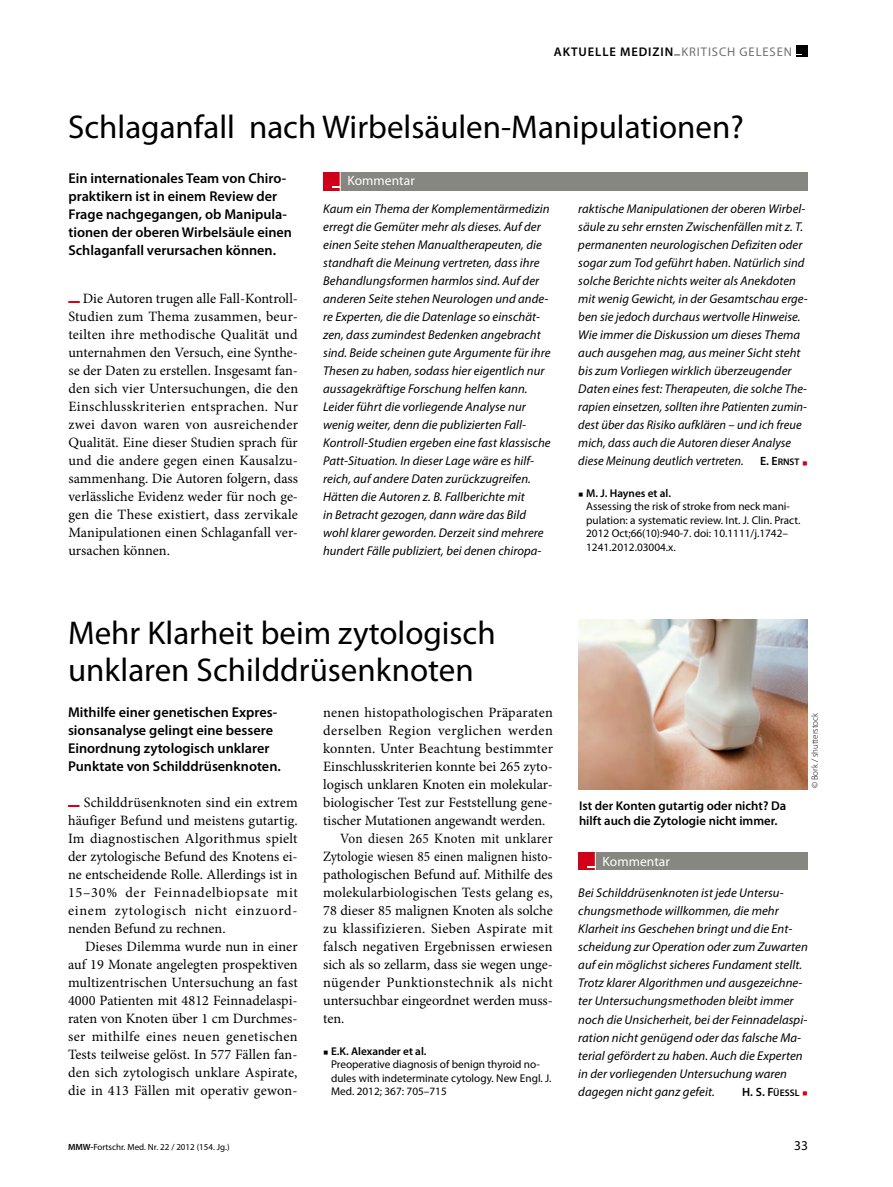
<style>
.page{position:relative;width:893px;height:1187px;background:#fff}
.page>*{position:absolute;margin:0;border:0;box-sizing:border-box;transform-origin:0 0}
.t1{font:40.2px "Myriad Pro";color:#d10019;scale:.57 1}
.t2{font:33px/37.5px "Myriad Pro";color:#000}
.t3{font:14.25px/18px "Minion Pro";letter-spacing:.005em;color:#000;text-align:justify}
.t4{font:600 14.25px/18px "Myriad Pro";color:#000}
.t5{font:14.25px "Minion Pro";letter-spacing:.005em;color:#000;scale:.93 1}
.t6{font:14.25px "Minion Pro";letter-spacing:.025em;color:#000}
.t7{font:14.25px "Minion Pro";letter-spacing:.03em;color:#000}
.t8{font:14.25px "Minion Pro";letter-spacing:.035em;color:#000}
.t9{font:14.25px "Minion Pro";letter-spacing:.025em;color:#000;scale:.93 1}
.t10{font:13.5px "Myriad Pro";letter-spacing:.005em;color:#fff}
.t11{font:13.5px "Myriad Pro";color:#000}
.t12{font:italic 12.75px/18px "Myriad Pro";letter-spacing:.005em;color:#000}
.t13{font:600 12.75px/15px "Myriad Pro";color:#000}
.t14{font:600 12.6px "Myriad Pro";letter-spacing:.07em;color:#000}
.t15{font:12px "Myriad Pro Semibold SC800";color:#000}
.t16{font:11.25px/13.5px "Myriad Pro";color:#000}
.t17{font:9.6px "Myriad Pro Semibold SC800";color:#000}
.t18{font:9px "Myriad Pro";color:#000}
.t19{font:300 9px "Myriad Pro";color:#000}
.s1{font-weight:400;color:#707172}
.s2{font-size:12px}
.s3{font-family:"Minion Pro";font-size:14.25px;color:#d10019}
.s4{font-family:"Minion Pro";font-size:13.5px}
.s5{font-weight:600}
.s6{font-size:9.6px}
</style>
<div class="page">
<div style="left:796px;top:45px;width:12px;height:11px;background:#000"></div>
<div style="left:323px;top:171px;width:17px;height:19px;background:#d10019"></div>
<div style="left:340px;top:171px;width:468px;height:19px;background:#878781"></div>
<svg style="left:332px;top:171px;width:9px;height:20px"></svg>
<img style="left:578px;top:619px;width:230px;height:170px">
<div style="left:578px;top:852px;width:17px;height:17px;background:#d10019"></div>
<div style="left:595px;top:852px;width:213px;height:17px;background:#878781"></div>
<svg style="left:587px;top:852px;width:9px;height:17px"></svg>
<p class="t14" style="left:554px;top:43px;width:240px">AKTUELLE MEDIZIN<sub>–</sub><span class="s1">KRITISCH GELESEN</span></p>
<h2 class="t2" style="left:68px;top:107px;width:677px">Schlaganfall nach Wirbelsäulen-Manipulationen?</h2>
<p class="t4" style="left:68px;top:169px;width:225px">Ein internationales Team von Chiro&shy;praktikern ist in einem Review der Frage nachgegangen, ob Manipula&shy;tionen der oberen Wirbelsäule einen Schlaganfall verursachen können.</p>
<p class="t10" style="left:347px;top:172px;width:69px">Kommentar</p>
<p class="t12" style="left:323px;top:199px;width:229px">Kaum ein Thema der Komplementärmedizin erregt die Gemüter mehr als dieses. Auf der einen Seite stehen Manualtherapeuten, die standhaft die Meinung vertreten, dass ihre Behandlungsformen harmlos sind. Auf der anderen Seite stehen Neurologen und ande&shy;re Experten, die die Datenlage so einschät&shy;zen, dass zumindest Bedenken angebracht sind. Beide scheinen gute Argumente für ihre Thesen zu haben, sodass hier eigentlich nur aussagekräftige Forschung helfen kann.<br>Leider führt die vorliegende Analyse nur wenig weiter, denn die publizierten Fall-Kontroll-Studien ergeben eine fast klassische Patt-Situation. In dieser Lage wäre es hilf&shy;reich, auf andere Daten zurückzugreifen.<br>Hätten die Autoren z. B. Fallberichte mit<br>in Betracht gezogen, dann wäre das Bild wohl klarer geworden. Derzeit sind mehrere hundert Fälle publiziert, bei denen chiropa-</p>
<p class="t12" style="left:578px;top:199px;width:231px">raktische Manipulationen der oberen Wirbel&shy;säule zu sehr ernsten Zwischenfällen mit z. T. permanenten neurologischen Defiziten oder sogar zum Tod geführt haben. Natürlich sind solche Berichte nichts weiter als Anekdoten mit wenig Gewicht, in der Gesamtschau erge&shy;ben sie jedoch durchaus wertvolle Hinweise.<br>Wie immer die Diskussion um dieses Thema auch ausgehen mag, aus meiner Sicht steht bis zum Vorliegen wirklich überzeugender Daten eines fest: Therapeuten, die solche The&shy;rapien einsetzen, sollten ihre Patienten zumin&shy;dest über das Risiko aufklären – und ich freue mich, dass auch die Autoren dieser Analyse diese Meinung deutlich vertreten.</p>
<p class="t3" style="left:68px;top:289px;width:231px;text-indent:14px">Die Autoren trugen alle Fall-Kontroll-Studien zum Thema zusammen, beur&shy;teilten ihre methodische Qualität und unternahmen den Versuch, eine Synthe&shy;se der Daten zu erstellen. Insgesamt fan&shy;den sich vier Untersuchungen, die den Einschlusskriterien entsprachen. Nur zwei davon waren von ausreichender Qualität. Eine dieser Studien sprach für und die andere gegen einen Kausalzu&shy;sammenhang. Die Autoren folgern, dass verlässliche Evidenz weder für noch ge&shy;gen die These existiert, dass zervikale Manipulationen einen Schlaganfall ver&shy;ursachen können.</p>
<h1 class="t1" style="left:68px;top:260px;width:22px">_</h1>
<p class="t17" style="left:760px;top:456px;width:49px"><span class="s2">E. E</span>RNST <span class="s3">■</span></p>
<p class="t16" style="left:586px;top:486px;width:216px;text-indent:-8px"><span class="s4">■</span> <span class="s5">M. J. Haynes et al.<br></span>Assessing the risk of stroke from neck mani&shy;pulation: a systematic review. Int. J. Clin. Pract.<br>2012 Oct;66(10):940-7. doi: 10.1111/j.1742– 1241.2012.03004.x.</p>
<h2 class="t2" style="left:68px;top:613px;width:429px">Mehr Klarheit beim zytologisch unklaren Schilddrüsenknoten</h2>
<p class="t4" style="left:68px;top:703px;width:214px">Mithilfe einer genetischen Expres&shy;sionsanalyse gelingt eine bessere Einordnung zytologisch unklarer Punktate von Schilddrüsenknoten.</p>
<h1 class="t1" style="left:68px;top:764px;width:22px">_</h1>
<p class="t3" style="left:323px;top:703px;width:231px">nenen histopathologischen Präparaten</p>
<p class="t8" style="left:323px;top:721px;width:231px">derselben Region verglichen werden</p>
<p class="t3" style="left:323px;top:739px;width:231px">konnten. Unter Beachtung bestimmter</p>
<p class="t3" style="left:323px;top:757px;width:231px">Einschlusskriterien konnte bei 265 zyto-</p>
<p class="t3" style="left:323px;top:775px;width:231px">logisch unklaren Knoten ein molekular-</p>
<p class="t3" style="left:323px;top:793px;width:231px">biologischer Test zur Feststellung gene-</p>
<p class="t3" style="left:323px;top:811px;width:224px">tischer Mutationen angewandt werden.</p>
<p class="t9" style="left:340px;top:829px;width:230px">Von diesen 265 Knoten mit unklarer</p>
<p class="t5" style="left:323px;top:847px;width:248px">Zytologie wiesen 85 einen malignen histo-</p>
<p class="t3" style="left:323px;top:865px;width:231px">pathologischen Befund auf. Mithilfe des</p>
<p class="t3" style="left:323px;top:883px;width:231px">molekularbiologischen Tests gelang es,</p>
<p class="t3" style="left:323px;top:901px;width:231px">78 dieser 85 malignen Knoten als solche</p>
<p class="t6" style="left:323px;top:919px;width:231px">zu klassifizieren. Sieben Aspirate mit</p>
<p class="t3" style="left:323px;top:937px;width:231px">falsch negativen Ergebnissen erwiesen</p>
<p class="t3" style="left:323px;top:955px;width:231px">sich als so zellarm, dass sie wegen unge-</p>
<p class="t7" style="left:323px;top:973px;width:231px">nügender Punktionstechnik als nicht</p>
<p class="t3" style="left:323px;top:991px;width:231px">untersuchbar eingeordnet werden muss-</p>
<p class="t3" style="left:323px;top:1009px;width:23px">ten.</p>
<p class="t16" style="left:331px;top:1043px;width:222px;text-indent:-8px"><span class="s4">■</span> <span class="s5">E.K. Alexander et al.<br></span>Preoperative diagnosis of benign thyroid no&shy;dules with indeterminate cytology. New Engl. J.<br>Med. 2012; 367: 705–715</p>
<p class="t3" style="left:68px;top:793px;width:231px;text-indent:16px">Schilddrüsenknoten sind ein extrem häufiger Befund und meistens gutartig.<br>Im diagnostischen Algorithmus spielt der zytologische Befund des Knotens ei&shy;ne entscheidende Rolle. Allerdings ist in 15–30% der Feinnadelbiopsate mit einem zytologisch nicht einzuord&shy;nenden Befund zu rechnen.</p>
<p class="t3" style="left:68px;top:937px;width:231px;text-indent:17px">Dieses Dilemma wurde nun in einer auf 19 Monate angelegten prospektiven multizentrischen Untersuchung an fast 4000 Patienten mit 4812 Feinnadelaspi&shy;raten von Knoten über 1 cm Durchmes&shy;ser mithilfe eines neuen genetischen Tests teilweise gelöst. In 577 Fällen fan&shy;den sich zytologisch unklare Aspirate, die in 413 Fällen mit operativ gewon-</p>
<p class="t13" style="left:579px;top:797px;width:209px">Ist der Konten gutartig oder nicht? Da hilft auch die Zytologie nicht immer.</p>
<p class="t10" style="left:603px;top:852px;width:69px">Kommentar</p>
<p class="t19" style="left:809px;top:788px;width:77px;rotate:-90deg">© Bork / shutterstock</p>
<p class="t12" style="left:578px;top:883px;width:231px">Bei Schilddrüsenknoten ist jede Untersu&shy;chungsmethode willkommen, die mehr Klarheit ins Geschehen bringt und die Ent&shy;scheidung zur Operation oder zum Zuwarten auf ein möglichst sicheres Fundament stellt.<br>Trotz klarer Algorithmen und ausgezeichne&shy;ter Untersuchungsmethoden bleibt immer noch die Unsicherheit, bei der Feinnadelaspi&shy;ration nicht genügend oder das falsche Ma&shy;terial gefördert zu haben. Auch die Experten in der vorliegenden Untersuchung waren dagegen nicht ganz gefeit.</p>
<p class="t15" style="left:742px;top:1083px;width:67px">H. S. F<span class="s6">ÜESSL</span> <span class="s3">■</span></p>
<p class="t18" style="left:68px;top:1140px;width:163px"><span class="s5">MMW-</span>Fortschr. Med. Nr. 22 / 2012 (154. Jg.)</p>
<p class="t11" style="left:794px;top:1136px;width:15px">33</p>
</div>
